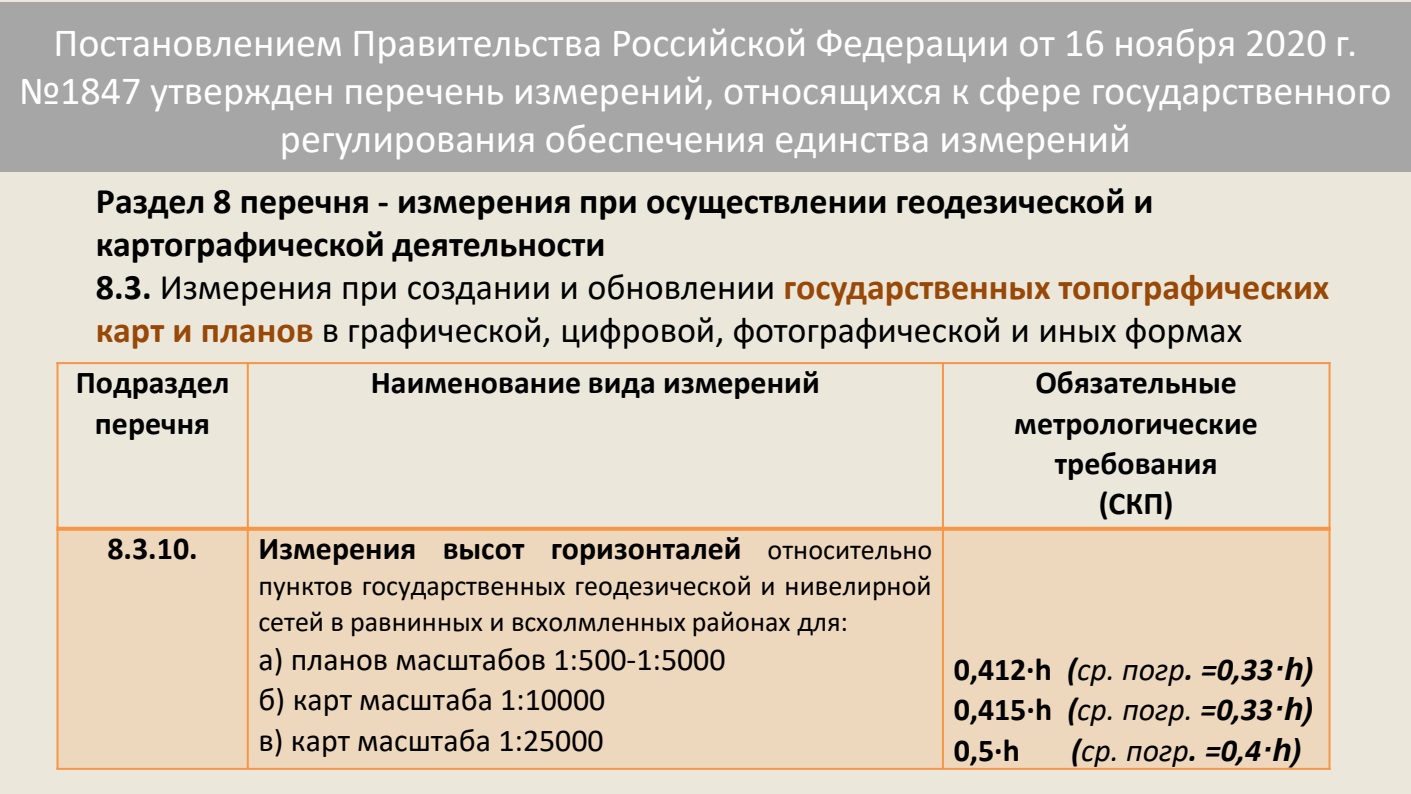
<style>
.page{position:relative;width:1411px;height:794px;background:#ebe8db}
.page>*{position:absolute;margin:0;border:0;box-sizing:border-box;transform-origin:0 0}
.t1{font:40px/48px "Calibri";color:#fff;text-align:center}
.t2{font:36px/43.2px "Calibri";color:#000}
.t3{font:700 36px/43.2px "Calibri";color:#000}
.t4{font:700 32px/40.4px "Calibri";color:#000;text-align:center}
.t5{font:32px "Calibri";color:#000}
.t6{font:italic 32px "Calibri";color:#000}
.t7{font:28px/35.2px "Calibri";color:#000}
.s1{font-weight:700}
.s2{font-weight:700;color:#984807}
.s3{font-weight:400;font-size:28px}
.s4{font-style:italic}
.s5{font-weight:400;font-style:italic}
.s6{font-family:"Arial";font-style:italic}
.s7{font-weight:700;font-style:normal}
.s8{font-family:"Arial";font-weight:700}
</style>
<div class="page">
<div style="left:0;top:2px;width:1411px;height:62px;background:#a6a6a6"></div>
<div style="left:0;top:12px;width:1411px;height:160px;background:#a6a6a6"></div>
<div style="left:58px;top:529px;width:190px;height:240px;background:#edd7bd"></div>
<div style="left:248px;top:529px;width:695px;height:240px;background:#edd7bd"></div>
<div style="left:943px;top:529px;width:387px;height:240px;background:#edd7bd"></div>
<hr style="left:247px;top:362px;width:2px;height:408px;background:#f79646">
<hr style="left:942px;top:362px;width:2px;height:408px;background:#f79646">
<svg style="left:58px;top:527px;width:1270px;height:4px;background:#f6994c"></svg>
<hr style="left:56px;top:362px;width:2px;height:408px;background:#f79646">
<hr style="left:1328px;top:362px;width:2px;height:408px;background:#f79646">
<hr style="left:56px;top:362px;width:1274px;height:2px;background:#f79646">
<hr style="left:56px;top:768px;width:1274px;height:2px;background:#f79646">
<p class="t1" style="left:19px;top:18px;width:1374px">Постановлением Правительства Российской Федерации от 16 ноября 2020 г. №1847 утвержден перечень измерений, относящихся к сфере государственного регулирования обеспечения единства измерений</p>
<p class="t3" style="left:96px;top:178px;width:1059px">Раздел 8 перечня - измерения при осуществлении геодезической и картографической деятельности</p>
<p class="t2" style="left:96px;top:264px;width:1235px"><span class="s1">8.3.</span> Измерения при создании и обновлении <span class="s2">государственных топографических карт и планов</span> в графической, цифровой, фотографической и иных формах</p>
<p class="t4" style="left:76px;top:362px;width:155px">Подраздел</p>
<p class="t4" style="left:95px;top:402px;width:117px">перечня</p>
<p class="t4" style="left:371px;top:362px;width:451px">Наименование вида измерений</p>
<p class="t4" style="left:1014px;top:362px;width:245px">Обязательные метрологические требования</p>
<p class="t4" style="left:1099px;top:483px;width:76px">(СКП)</p>
<p class="t4" style="left:108px;top:528px;width:92px">8.3.10.</p>
<p class="t4" style="left:259px;top:528px;width:675px">Измерения высот горизонталей <span class="s3">относительно</span></p>
<p class="t7" style="left:259px;top:568px;width:675px">пунктов государственных геодезической и нивелирной сетей в равнинных и всхолмленных районах для:</p>
<p class="t5" style="left:259px;top:637px;width:468px">а) планов масштабов 1:500-1:5000</p>
<p class="t5" style="left:259px;top:677px;width:348px">б) карт масштаба 1:10000</p>
<p class="t5" style="left:259px;top:717px;width:346px">в) карт масштаба 1:25000</p>
<p class="t4" style="left:954px;top:648px;width:362px">0,412·h <span class="s4">(</span><span class="s5">ср. погр</span><span class="s4">. =0,33</span><span class="s6">·h)</span></p>
<p class="t6" style="left:954px;top:687px;width:361px"><span class="s7">0,415·h</span> <span class="s1">(</span>ср. погр. <span class="s1">=0,33</span><span class="s8">·h)</span></p>
<p class="t4" style="left:954px;top:729px;width:68px">0,5·h</p>
<p class="t6" style="left:1071px;top:728px;width:232px"><span class="s1">(</span>ср. погр<span class="s1">. =0,4</span><span class="s8">·h)</span></p>
</div>
